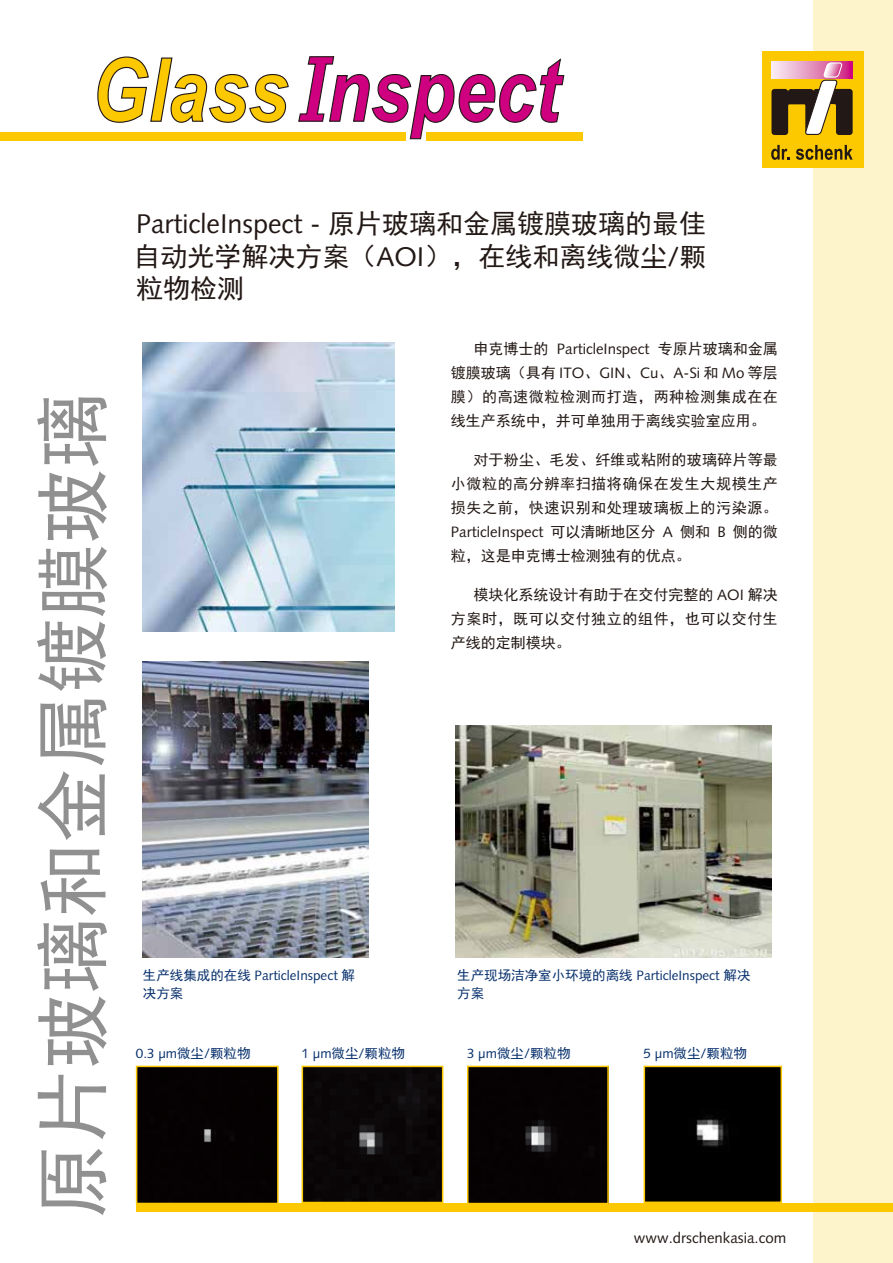
<style>
.page{position:relative;width:893px;height:1263px;background:#fff}
.page>*{position:absolute;margin:0;border:0;box-sizing:border-box;transform-origin:0 0}
.t1{font:75px "Sim Hei";color:#909090}
.t2{font:27px "Syntax LT Std";color:#221815}
.t3{font:27px/32.4px "Sim Hei";color:#221815}
.t4{font:15px/24px "Sim Hei";letter-spacing:.04em;color:#221815;text-align:justify}
.t5{font:15px/24px "Syntax LT Std";color:#221815;text-align:right}
.t6{font:15px/24px "Sim Hei";color:#221815}
.t7{font:13.5px/18px "Sim Hei";color:#08316d}
.t8{font:13.5px "Syntax LT Std";color:#08316d}
.s1{font-family:"Sim Hei"}
.s2{font-family:"Syntax LT Std"}
</style>
<div class="page">
<div style="left:813px;top:0;width:80px;height:1263px;background:#fef4cc"></div>
<div style="left:762px;top:51px;width:101px;height:116px;background:#fcc800"></div>
<svg style="left:771px;top:61px;width:81px;height:1px"></svg>
<svg style="left:771px;top:145px;width:19px;height:15px"></svg>
<svg style="left:796px;top:145px;width:57px;height:15px"></svg>
<svg style="left:771px;top:62px;width:82px;height:73px"></svg>
<div style="left:136px;top:1203px;width:757px;height:9px;background:#fcc800"></div>
<div style="left:0;top:132px;width:406px;height:8px;background:#fcc800"></div>
<div style="left:426px;top:132px;width:157px;height:8px;background:#fcc800"></div>
<svg style="left:97px;top:56px;width:192px;height:67px"></svg>
<svg style="left:298px;top:56px;width:266px;height:83px"></svg>
<div style="left:139px;top:1069px;width:137px;height:132px;background:#050102"></div>
<div style="left:136px;top:1066px;width:143px;height:138px;border:2px solid #fcc800"></div>
<div style="left:305px;top:1069px;width:135px;height:131px;background:#0a0709"></div>
<div style="left:302px;top:1066px;width:141px;height:137px;border:2px solid #fcc800"></div>
<div style="left:470px;top:1069px;width:136px;height:132px;background:#060103"></div>
<div style="left:467px;top:1066px;width:142px;height:138px;border:2px solid #fcc800"></div>
<div style="left:647px;top:1069px;width:132px;height:131px;background:#000"></div>
<div style="left:644px;top:1066px;width:138px;height:137px;border:2px solid #fcc800"></div>
<img style="left:142px;top:343px;width:252px;height:288px">
<img style="left:142px;top:662px;width:227px;height:296px">
<img style="left:455px;top:725px;width:316px;height:233px">
<h1 class="t1" style="left:35px;top:1218px;width:826px;rotate:-90deg">原片玻璃和金属镀膜玻璃</h1>
<h2 class="t2" style="left:136px;top:208px;width:571px">ParticleInspect - <span class="s1">原片玻璃和金属镀膜玻璃的最佳</span></h2>
<h2 class="t3" style="left:133px;top:240px;width:575px">自动光学解决方案（<span class="s2">AOI</span>），在线和离线微尘<span class="s2">/</span>颗粒物检测</h2>
<p class="t5" style="left:451px;top:337px;width:328px"><span class="s1">申克博士的</span> ParticleInspect <span class="s1">专原片玻璃和金属<br>镀膜玻璃（具有</span> ITO<span class="s1">、</span>GIN<span class="s1">、</span>Cu<span class="s1">、</span>A-Si <span class="s1">和</span> Mo <span class="s1">等层</span></p>
<p class="t6" style="left:451px;top:384px;width:329px">膜）的高速微粒检测而打造，两种检测集成在在线生产系统中，并可单独用于离线实验室应用。</p>
<p class="t4" style="left:451px;top:447px;width:329px;text-indent:22px">对于粉尘、毛发、纤维或粘附的玻璃碎片等最小微粒的高分辨率扫描将确保在发生大规模生产损失之前，快速识别和处理玻璃板上的污染源。</p>
<p class="t5" style="left:451px;top:520px;width:328px">ParticleInspect <span class="s1">可以清晰地区分</span> A <span class="s1">侧和</span> B <span class="s1">侧的微</span></p>
<p class="t6" style="left:451px;top:543px;width:241px">粒，这是申克博士检测独有的优点。</p>
<p class="t4" style="left:451px;top:582px;width:329px;text-indent:22px">模块化系统设计有助于在交付完整的 <span class="s2">AOI</span> 解决方案时，既可以交付独立的组件，也可以交付生产线的定制模块。</p>
<p class="t8" style="left:143px;top:967px;width:214px"><span class="s1">生产线集成的在线</span> ParticleInspect <span class="s1">解</span></p>
<p class="t7" style="left:143px;top:984px;width:42px">决方案</p>
<p class="t7" style="left:457px;top:966px;width:295px">生产现场洁净室小环境的离线 <span class="s2">ParticleInspect</span> 解决方案</p>
<p class="t8" style="left:136px;top:1045px;width:116px">0.3 μm<span class="s1">微尘</span>/<span class="s1">颗粒物</span></p>
<p class="t7" style="left:302px;top:1044px;width:105px"><span class="s2">1 μm</span>微尘<span class="s2">/</span>颗粒物</p>
<p class="t7" style="left:467px;top:1044px;width:105px"><span class="s2">3 μm</span>微尘<span class="s2">/</span>颗粒物</p>
<p class="t7" style="left:644px;top:1044px;width:105px"><span class="s2">5 μm</span>微尘<span class="s2">/</span>颗粒物</p>
<p class="t5" style="left:634px;top:1226px;width:154px">www.drschenkasia.com</p>
</div>
